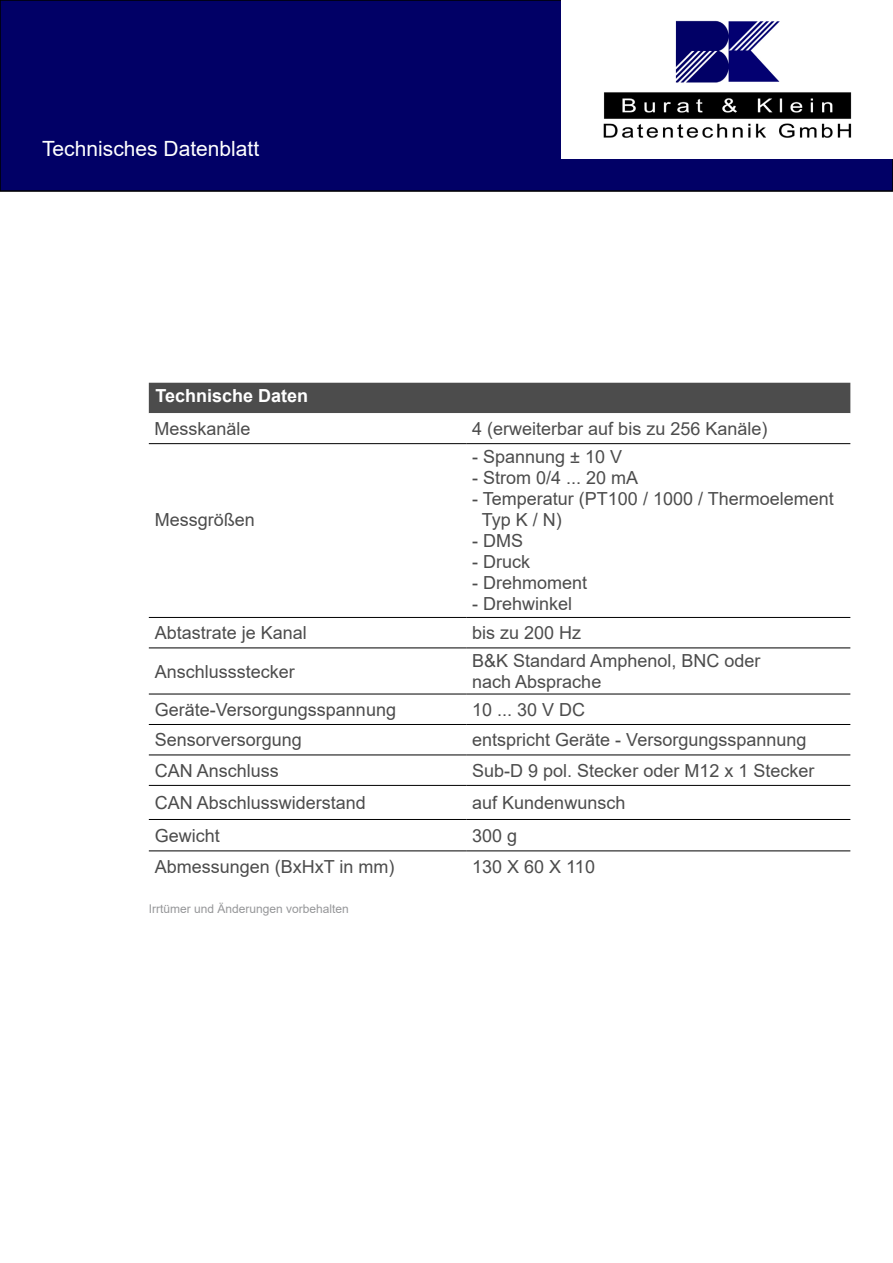
<style>
.page{position:relative;width:893px;height:1263px;background:#fff}
.page>*{position:absolute;margin:0;border:0;box-sizing:border-box;transform-origin:0 0}
.t1{font:21px "Arial";color:#fff}
.t2{font:18px/21px "Arial";color:#4c4c4c}
.t3{font:700 18px "Arial";color:#fff}
.t4{font:12px "Arial";color:#969799}
</style>
<div class="page">
<div style="left:0;top:0;width:893px;height:192px;background:#010066;border:2px solid #000"></div>
<div style="left:561px;top:0;width:332px;height:159px;background:#fff"></div>
<img style="left:603px;top:20px;width:249px;height:118px">
<div style="left:149px;top:383px;width:701px;height:30px;background:#4c4c4c"></div>
<svg style="left:149px;top:444px;width:701px;height:341px"></svg>
<hr style="left:149px;top:443px;width:317px;height:1px;background:#000">
<hr style="left:466px;top:443px;width:384px;height:1px;background:#000">
<hr style="left:149px;top:617px;width:317px;height:1px;background:#000">
<hr style="left:466px;top:617px;width:384px;height:1px;background:#000">
<hr style="left:149px;top:648px;width:317px;height:1px;background:#000">
<hr style="left:466px;top:648px;width:384px;height:1px;background:#000">
<hr style="left:149px;top:694px;width:317px;height:1px;background:#000">
<hr style="left:466px;top:694px;width:384px;height:1px;background:#000">
<hr style="left:149px;top:724px;width:317px;height:1px;background:#000">
<hr style="left:466px;top:724px;width:384px;height:1px;background:#000">
<hr style="left:149px;top:755px;width:317px;height:1px;background:#000">
<hr style="left:466px;top:755px;width:384px;height:1px;background:#000">
<hr style="left:149px;top:785px;width:317px;height:1px;background:#000">
<hr style="left:466px;top:785px;width:384px;height:1px;background:#000">
<hr style="left:149px;top:819px;width:317px;height:1px;background:#000">
<hr style="left:466px;top:819px;width:384px;height:1px;background:#000">
<hr style="left:149px;top:851px;width:317px;height:1px;background:#000">
<hr style="left:466px;top:851px;width:384px;height:1px;background:#000">
<p class="t1" style="left:42px;top:141px;width:219px">Technisches Datenblatt</p>
<p class="t3" style="left:155px;top:389px;width:154px">Technische Daten</p>
<p class="t2" style="left:154px;top:420px;width:98px">Messkanäle</p>
<p class="t2" style="left:472px;top:420px;width:297px">4 (erweiterbar auf bis zu 256 Kanäle)</p>
<p class="t2" style="left:155px;top:511px;width:102px">Messgrößen</p>
<p class="t2" style="left:472px;top:448px;width:151px">- Spannung ± 10 V</p>
<p class="t2" style="left:472px;top:469px;width:168px">- Strom 0/4 ... 20 mA</p>
<p class="t2" style="left:482px;top:490px;width:353px;text-indent:-10px">- Temperatur (PT100 / 1000 / Thermoelement<br>Typ K / N)</p>
<p class="t2" style="left:472px;top:532px;width:52px">- DMS</p>
<p class="t2" style="left:472px;top:553px;width:60px">- Druck</p>
<p class="t2" style="left:472px;top:574px;width:117px">- Drehmoment</p>
<p class="t2" style="left:472px;top:595px;width:102px">- Drehwinkel</p>
<p class="t2" style="left:155px;top:624px;width:154px">Abtastrate je Kanal</p>
<p class="t2" style="left:472px;top:624px;width:111px">bis zu 200 Hz</p>
<p class="t2" style="left:155px;top:662px;width:142px">Anschlussstecker</p>
<p class="t2" style="left:472px;top:652px;width:290px">B&amp;K Standard Amphenol, BNC oder nach Absprache</p>
<p class="t2" style="left:155px;top:701px;width:243px">Geräte-Versorgungsspannung</p>
<p class="t2" style="left:472px;top:701px;width:115px">10 ... 30 V DC</p>
<p class="t2" style="left:155px;top:731px;width:149px">Sensorversorgung</p>
<p class="t2" style="left:472px;top:731px;width:336px">entspricht Geräte - Versorgungsspannung</p>
<p class="t2" style="left:155px;top:762px;width:126px">CAN Anschluss</p>
<p class="t2" style="left:472px;top:762px;width:344px">Sub-D 9 pol. Stecker oder M12 x 1 Stecker</p>
<p class="t2" style="left:155px;top:794px;width:213px">CAN Abschlusswiderstand</p>
<p class="t2" style="left:472px;top:794px;width:155px">auf Kundenwunsch</p>
<p class="t2" style="left:155px;top:827px;width:67px">Gewicht</p>
<p class="t2" style="left:472px;top:827px;width:47px">300 g</p>
<p class="t2" style="left:155px;top:857px;width:241px">Abmessungen (BxHxT in mm)</p>
<p class="t2" style="left:472px;top:857px;width:124px">130 X 60 X 110</p>
<p class="t4" style="left:149px;top:905px;width:202px">Irrtümer und Änderungen vorbehalten</p>
</div>
